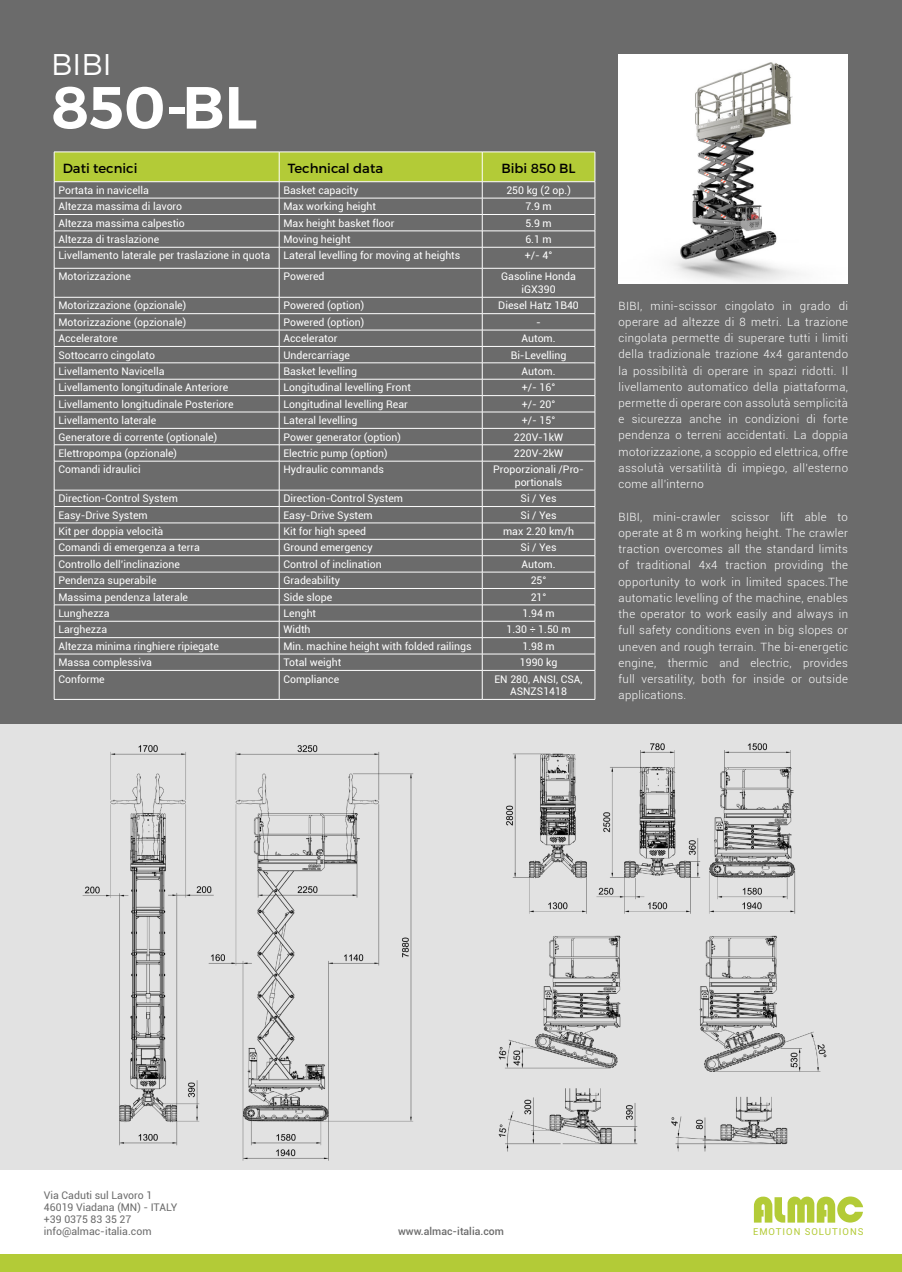
<style>
.page{position:relative;width:902px;height:1272px;background:#fff}
.page>*{position:absolute;margin:0;border:0;box-sizing:border-box;transform-origin:0 0}
.t1{font:600 59.4px "Montserrat";color:#fff}
.t2{font:300 30px "Montserrat";color:#fff}
.t3{font:13.2px "Montserrat";color:#000}
.t4{font:300 11.4px/16.2px "Roboto";letter-spacing:.03em;color:#fff;text-align:justify}
.t5{font:10.5px/12.6px "Roboto";color:#fff;text-align:center}
.t6{font:10.5px/11.9px "Roboto";color:#6b6b6b}
.t7{font:500 10.5px "Roboto";color:#6b6b6b}
.t8{font:9.45px "Roboto";letter-spacing:.105em;color:#b3cb37}
</style>
<div class="page">
<div style="left:0;top:455px;width:901px;height:714px;background:#e2e2e2"></div>
<div style="left:0;top:0;width:901px;height:723px;background:#6b6b6b"></div>
<div style="left:0;top:1254px;width:901px;height:17px;background:#b3cb37"></div>
<svg style="left:54px;top:152px;width:541px;height:547px"></svg>
<hr style="left:54px;top:699px;width:225px;height:1px;background:#fff">
<svg style="left:753px;top:1196px;width:110px;height:27px"></svg>
<img style="left:77px;top:563px;width:824px;height:598px">
<img style="left:618px;top:54px;width:229px;height:229px">
<p class="t2" style="left:51px;top:46px;width:62px">BIBI</p>
<p class="t1" style="left:51px;top:71px;width:207px">850-BL</p>
<p class="t3" style="left:63px;top:160px;width:76px">Dati tecnici</p>
<p class="t3" style="left:288px;top:160px;width:97px">Technical data</p>
<p class="t3" style="left:501px;top:160px;width:76px">Bibi 850 BL</p>
<p class="t5" style="left:58px;top:183px;width:92px">Portata in navicella</p>
<p class="t5" style="left:283px;top:183px;width:76px">Basket capacity</p>
<p class="t5" style="left:506px;top:183px;width:66px">250 kg (2 op.)</p>
<p class="t5" style="left:58px;top:200px;width:125px">Altezza massima di lavoro</p>
<p class="t5" style="left:283px;top:200px;width:94px">Max working height</p>
<p class="t5" style="left:525px;top:200px;width:28px">7.9 m</p>
<p class="t5" style="left:58px;top:216px;width:128px">Altezza massima calpestio</p>
<p class="t5" style="left:283px;top:216px;width:112px">Max height basket floor</p>
<p class="t5" style="left:525px;top:216px;width:28px">5.9 m</p>
<p class="t5" style="left:58px;top:232px;width:102px">Altezza di traslazione</p>
<p class="t5" style="left:283px;top:232px;width:69px">Moving height</p>
<p class="t5" style="left:525px;top:232px;width:28px">6.1 m</p>
<p class="t5" style="left:58px;top:249px;width:213px">Livellamento laterale per traslazione in quota</p>
<p class="t5" style="left:283px;top:249px;width:178px">Lateral levelling for moving at heights</p>
<p class="t5" style="left:525px;top:249px;width:29px">+/- 4°</p>
<p class="t5" style="left:58px;top:270px;width:74px">Motorizzazione</p>
<p class="t5" style="left:283px;top:270px;width:43px">Powered</p>
<p class="t5" style="left:501px;top:270px;width:76px">Gasoline Honda iGX390</p>
<p class="t5" style="left:58px;top:299px;width:129px">Motorizzazione (opzionale)</p>
<p class="t5" style="left:283px;top:299px;width:82px">Powered (option)</p>
<p class="t5" style="left:498px;top:299px;width:82px">Diesel Hatz 1B40</p>
<p class="t5" style="left:58px;top:315px;width:129px">Motorizzazione (opzionale)</p>
<p class="t5" style="left:283px;top:315px;width:82px">Powered (option)</p>
<p class="t5" style="left:536px;top:315px;width:6px">-</p>
<p class="t5" style="left:58px;top:332px;width:61px">Acceleratore</p>
<p class="t5" style="left:283px;top:332px;width:55px">Accelerator</p>
<p class="t5" style="left:521px;top:332px;width:36px">Autom.</p>
<p class="t5" style="left:58px;top:348px;width:98px">Sottocarro cingolato</p>
<p class="t5" style="left:283px;top:348px;width:68px">Undercarriage</p>
<p class="t5" style="left:510px;top:348px;width:57px">Bi-Levelling</p>
<p class="t5" style="left:58px;top:364px;width:108px">Livellamento Navicella</p>
<p class="t5" style="left:283px;top:364px;width:75px">Basket levelling</p>
<p class="t5" style="left:521px;top:364px;width:36px">Autom.</p>
<p class="t5" style="left:58px;top:381px;width:171px">Livellamento longitudinale Anteriore</p>
<p class="t5" style="left:283px;top:381px;width:129px">Longitudinal levelling Front</p>
<p class="t5" style="left:522px;top:381px;width:35px">+/- 16°</p>
<p class="t5" style="left:58px;top:397px;width:177px">Livellamento longitudinale Posteriore</p>
<p class="t5" style="left:283px;top:397px;width:126px">Longitudinal levelling Rear</p>
<p class="t5" style="left:522px;top:397px;width:35px">+/- 20°</p>
<p class="t5" style="left:58px;top:413px;width:99px">Livellamento laterale</p>
<p class="t5" style="left:283px;top:413px;width:75px">Lateral levelling</p>
<p class="t5" style="left:522px;top:413px;width:35px">+/- 15°</p>
<p class="t5" style="left:58px;top:430px;width:160px">Generatore di corrente (optionale)</p>
<p class="t5" style="left:283px;top:430px;width:119px">Power generator (option)</p>
<p class="t5" style="left:514px;top:430px;width:51px">220V-1kW</p>
<p class="t5" style="left:58px;top:446px;width:120px">Elettropompa (opzionale)</p>
<p class="t5" style="left:283px;top:446px;width:106px">Electric pump (option)</p>
<p class="t5" style="left:514px;top:446px;width:51px">220V-2kW</p>
<p class="t5" style="left:58px;top:463px;width:84px">Comandi idraulici</p>
<p class="t5" style="left:283px;top:463px;width:102px">Hydraulic commands</p>
<p class="t5" style="left:493px;top:463px;width:92px">Proporzionali /Pro&shy;portionals</p>
<p class="t5" style="left:58px;top:492px;width:121px">Direction-Control System</p>
<p class="t5" style="left:283px;top:492px;width:121px">Direction-Control System</p>
<p class="t5" style="left:520px;top:492px;width:37px">Si / Yes</p>
<p class="t5" style="left:58px;top:508px;width:91px">Easy-Drive System</p>
<p class="t5" style="left:283px;top:508px;width:91px">Easy-Drive System</p>
<p class="t5" style="left:520px;top:508px;width:37px">Si / Yes</p>
<p class="t5" style="left:58px;top:524px;width:106px">Kit per doppia velocità</p>
<p class="t5" style="left:283px;top:524px;width:84px">Kit for high speed</p>
<p class="t5" style="left:503px;top:524px;width:72px">max 2.20 km/h</p>
<p class="t5" style="left:58px;top:541px;width:143px">Comandi di emergenza a terra</p>
<p class="t5" style="left:283px;top:541px;width:91px">Ground emergency</p>
<p class="t5" style="left:520px;top:541px;width:37px">Si / Yes</p>
<p class="t5" style="left:58px;top:557px;width:123px">Controllo dell’inclinazione</p>
<p class="t5" style="left:283px;top:557px;width:100px">Control of inclination</p>
<p class="t5" style="left:521px;top:557px;width:36px">Autom.</p>
<p class="t5" style="left:58px;top:574px;width:100px">Pendenza superabile</p>
<p class="t5" style="left:283px;top:574px;width:58px">Gradeability</p>
<p class="t5" style="left:530px;top:574px;width:17px">25°</p>
<p class="t5" style="left:58px;top:590px;width:131px">Massima pendenza laterale</p>
<p class="t5" style="left:283px;top:590px;width:50px">Side slope</p>
<p class="t5" style="left:530px;top:590px;width:17px">21°</p>
<p class="t5" style="left:58px;top:606px;width:53px">Lunghezza</p>
<p class="t5" style="left:283px;top:606px;width:34px">Lenght</p>
<p class="t5" style="left:522px;top:606px;width:34px">1.94 m</p>
<p class="t5" style="left:58px;top:623px;width:50px">Larghezza</p>
<p class="t5" style="left:283px;top:623px;width:29px">Width</p>
<p class="t5" style="left:506px;top:623px;width:66px">1.30 ÷ 1.50 m</p>
<p class="t5" style="left:58px;top:639px;width:162px">Altezza minima ringhiere ripiegate</p>
<p class="t5" style="left:283px;top:639px;width:190px">Min. machine height with folded railings</p>
<p class="t5" style="left:522px;top:639px;width:34px">1.98 m</p>
<p class="t5" style="left:58px;top:655px;width:95px">Massa complessiva</p>
<p class="t5" style="left:283px;top:655px;width:59px">Total weight</p>
<p class="t5" style="left:520px;top:655px;width:39px">1990 kg</p>
<p class="t5" style="left:58px;top:672px;width:48px">Conforme</p>
<p class="t5" style="left:283px;top:672px;width:57px">Compliance</p>
<p class="t5" style="left:494px;top:672px;width:90px">EN 280, ANSI, CSA,<br>ASNZS1418</p>
<p class="t4" style="left:618px;top:297px;width:231px">BIBI, mini-scissor cingolato in grado di operare ad altezze di 8 metri. La trazione cingolata permette di superare tutti i limiti della tradizionale trazione 4x4 garantendo la possibilità di operare in spazi ridotti. Il livellamento automatico della piattaforma, permette di operare con assolutà semplicità e sicurezza anche in condizioni di forte pendenza o terreni accidentati. La doppia motorizzazione, a scoppio ed elettrica, offre assolutà versatilità di impiego, all’esterno come all’interno</p>
<p class="t4" style="left:618px;top:508px;width:231px">BIBI, mini-crawler scissor lift able to operate at 8 m working height. The crawler traction overcomes all the standard limits of traditional 4x4 traction providing the opportunity to work in limited spaces.The automatic levelling of the machine, enables the operator to work easily and always in full safety conditions even in big slopes or uneven and rough terrain. The bi-energetic engine, thermic and electric, provides full versatility, both for inside or outside applications.</p>
<p class="t6" style="left:44px;top:1189px;width:110px">Via Caduti sul Lavoro 1</p>
<p class="t6" style="left:44px;top:1201px;width:135px">46019 Viadana (MN) - ITALY</p>
<p class="t6" style="left:44px;top:1212px;width:109px">+39 0375 83 35 27 info@almac-italia.com</p>
<p class="t7" style="left:398px;top:1223px;width:107px">www.almac-italia.com</p>
<p class="t8" style="left:753px;top:1224px;width:112px">EMOTION SOLUTIONS</p>
</div>
